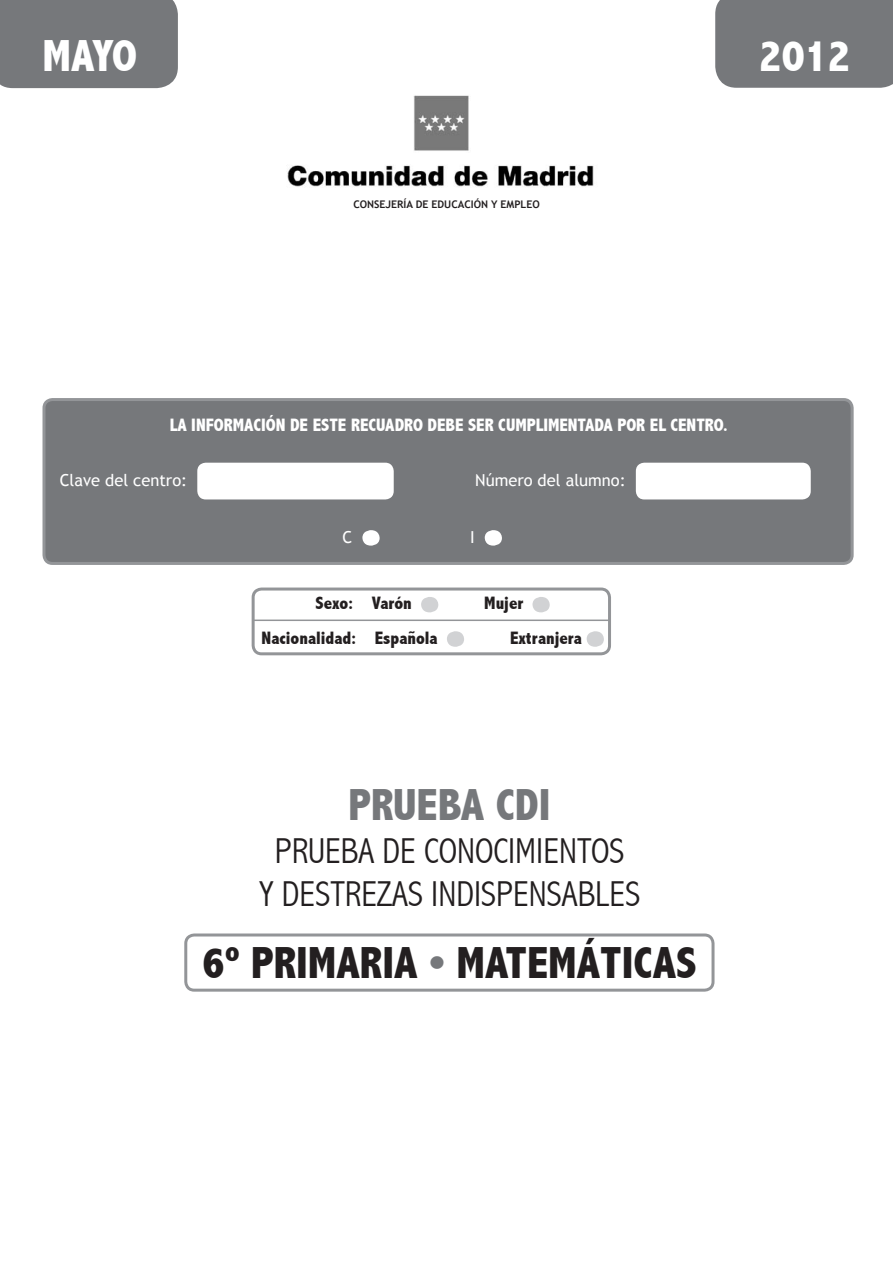
<style>
.page{position:relative;width:893px;height:1265px;background:#fff}
.page>*{position:absolute;margin:0;border:0;box-sizing:border-box;transform-origin:0 0}
.t1{font:800 condensed 45px "Abadi";color:#231f20}
.t2{font:800 condensed 45px "Abadi";color:#76787b}
.t3{font:800 condensed 45px "Abadi";color:#fff}
.t4{font:300 condensed 36px "Abadi";color:#231f20}
.t5{font:800 condensed 18px "Abadi";color:#fff}
.t6{font:800 condensed 18px "Abadi";color:#231f20}
.t7{font:16.5px "Trebuchet MS";color:#fff}
.t8{font:700 10.5px "Trebuchet MS";color:#231f20}
.s1{color:#76787b}
</style>
<div class="page">
<div style="left:184px;top:933px;width:530px;height:58px;border:3px solid #939598;border-radius:9px"></div>
<div style="left:252px;top:587px;width:359px;height:68px;border:3px solid #939598;border-radius:9px"></div>
<svg style="left:421px;top:597px;width:17px;height:15px"></svg>
<svg style="left:532px;top:597px;width:18px;height:15px"></svg>
<svg style="left:447px;top:631px;width:17px;height:15px"></svg>
<svg style="left:586px;top:631px;width:18px;height:15px"></svg>
<div style="left:44px;top:399px;width:808px;height:164px;background:#76787b;border-radius:9px"></div>
<div style="left:42px;top:398px;width:811px;height:167px;border:3px solid #939598;border-radius:9px"></div>
<div style="left:197px;top:462px;width:197px;height:37px;background:#fff;border-radius:9px"></div>
<div style="left:636px;top:462px;width:174px;height:37px;background:#fff;border-radius:9px"></div>
<svg style="left:362px;top:530px;width:18px;height:15px"></svg>
<svg style="left:485px;top:530px;width:17px;height:15px"></svg>
<hr style="left:253px;top:619px;width:356px;height:2px;background:#939598">
<img style="left:287px;top:95px;width:307px;height:92px">
<div style="left:0;top:0;width:178px;height:88px;background:#76787b"></div>
<div style="left:715px;top:0;width:178px;height:88px;background:#76787b"></div>
<p class="t3" style="left:42px;top:30px;width:94px">MAYO</p>
<p class="t3" style="left:758px;top:30px;width:93px">2012</p>
<p class="t8" style="left:353px;top:197px;width:188px">CONSEJERÍA DE EDUCACIÓN Y EMPLEO</p>
<p class="t5" style="left:170px;top:414px;width:63px">LA IN FORMACI</p>
<p class="t5" style="left:266px;top:414px;width:56px">ÓNDE ESTE</p>
<p class="t5" style="left:351px;top:414px;width:10px">RECUADR</p>
<p class="t5" style="left:413px;top:414px;width:25px">O DEBE</p>
<p class="t5" style="left:468px;top:414px;width:41px">SER CUMPLIMENTADA</p>
<p class="t5" style="left:617px;top:414px;width:63px">POR EL CENTR</p>
<p class="t5" style="left:714px;top:414px;width:16px">O.</p>
<p class="t7" style="left:60px;top:470px;width:129px">Clave del centro:</p>
<p class="t7" style="left:475px;top:470px;width:152px">Número del alumno:</p>
<p class="t7" style="left:342px;top:527px;width:11px">C</p>
<p class="t7" style="left:470px;top:527px;width:6px">I</p>
<p class="t6" style="left:315px;top:593px;width:98px">SEXO: VARÓN</p>
<p class="t6" style="left:484px;top:593px;width:41px">MUJER</p>
<p class="t6" style="left:261px;top:627px;width:178px">NACIONALIDAD: ESPAÑOLA</p>
<p class="t6" style="left:510px;top:627px;width:73px">EXTRANJERA</p>
<p class="t2" style="left:348px;top:778px;width:203px">PRUEBA CDI</p>
<p class="t4" style="left:275px;top:830px;width:351px">PRUEBA DE CONOCIMIENTOS</p>
<p class="t4" style="left:259px;top:873px;width:383px">Y DESTREZAS INDISPENSABLES</p>
<p class="t1" style="left:202px;top:936px;width:496px">6º PRIMARIA <span class="s1">•</span> MATEMÁTICAS</p>
</div>
